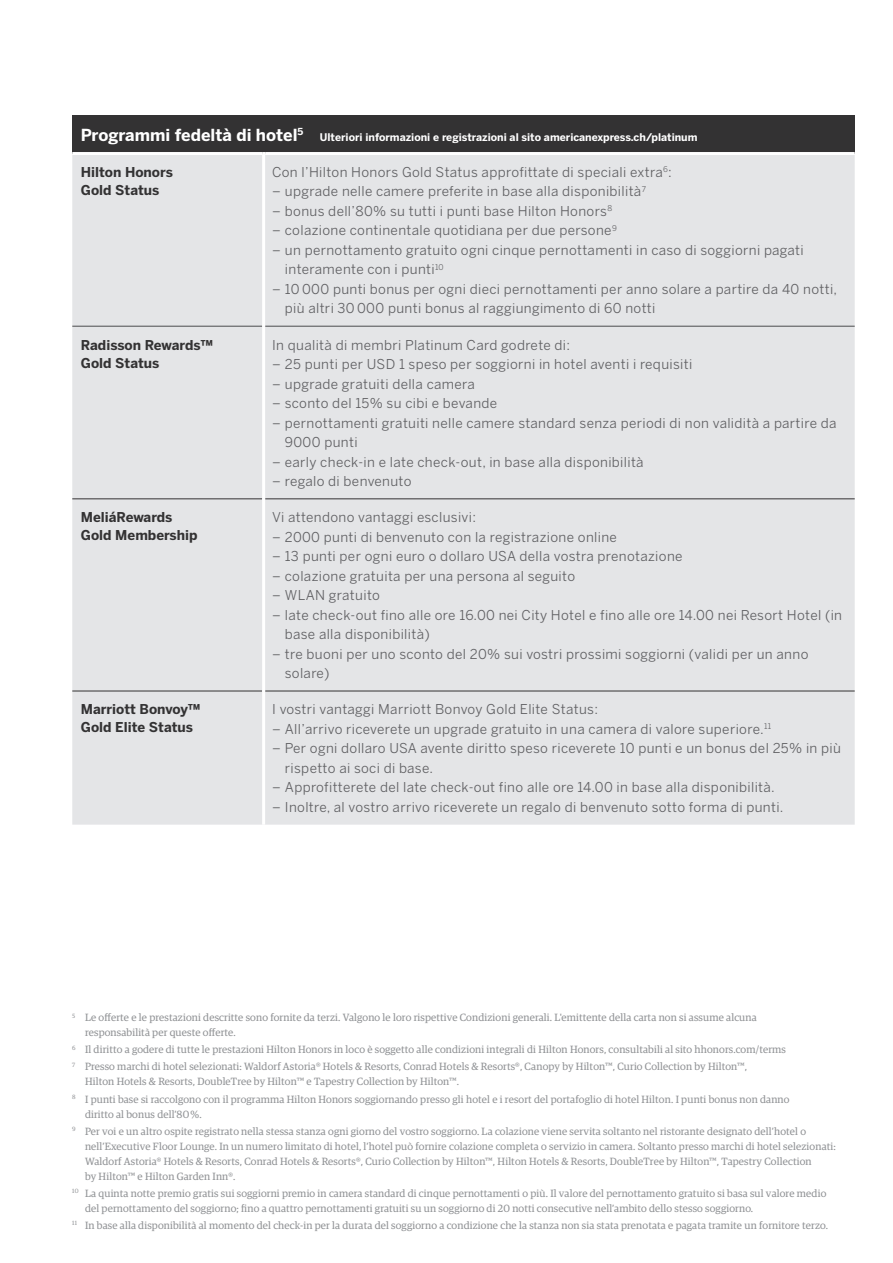
<style>
.page{position:relative;width:893px;height:1263px;background:#fff}
.page>*{position:absolute;margin:0;border:0;box-sizing:border-box;transform-origin:0 0}
.t1{font:700 16.5px "Benton Sans";color:#fff}
.t2{font:13.5px/19.5px "Benton Sans";letter-spacing:.025em;color:#5f5f62}
.t3{font:700 13.5px/18px "Benton Sans";color:#333233}
.t4{font:10.5px/15px "Guardian Egyp";letter-spacing:.015em;color:#8f9194}
.t5{font:700 10.5px "Benton Sans";color:#fff}
</style>
<div class="page">
<div style="left:72px;top:115px;width:783px;height:39px;background:#333233"></div>
<div style="left:72px;top:155px;width:190px;height:670px;background:#e4e5e7"></div>
<div style="left:265px;top:155px;width:590px;height:670px;background:#e4e5e7"></div>
<hr style="left:72px;top:152px;width:190px;height:3px;background:#fff">
<hr style="left:265px;top:152px;width:590px;height:3px;background:#fff">
<hr style="left:72px;top:326px;width:190px;height:1px;background:#4b4c4d">
<hr style="left:265px;top:326px;width:590px;height:1px;background:#4b4c4d">
<hr style="left:72px;top:498px;width:190px;height:1px;background:#333233">
<hr style="left:265px;top:498px;width:590px;height:1px;background:#333233">
<hr style="left:72px;top:691px;width:190px;height:1px;background:#333233">
<hr style="left:265px;top:691px;width:590px;height:1px;background:#333233">
<hr style="left:262px;top:152px;width:3px;height:174px;background:#fff">
<h1 class="t1" style="left:81px;top:125px;width:224px">Programmi fedeltà di hotel<sup>5</sup></h1>
<p class="t5" style="left:320px;top:131px;width:379px">Ulteriori informazioni e registrazioni al sito americanexpress.ch/platinum</p>
<p class="t3" style="left:81px;top:163px;width:94px">Hilton Honors<br>Gold Status</p>
<p class="t2" style="left:272px;top:162px;width:401px">Con l’Hilton Honors Gold Status approfittate di speciali extra<sup>6</sup>:</p>
<p class="t2" style="left:272px;top:182px;width:375px">– upgrade nelle camere preferite in base alla disponibilità<sup>7</sup></p>
<p class="t2" style="left:272px;top:201px;width:341px">– bonus dell’80% su tutti i punti base Hilton Honors<sup>8</sup></p>
<p class="t2" style="left:272px;top:221px;width:346px">– colazione continentale quotidiana per due persone<sup>9</sup></p>
<p class="t2" style="left:285px;top:240px;width:520px;text-indent:-13px">– un pernottamento gratuito ogni cinque pernottamenti in caso di soggiorni pagati interamente con i punti<sup>10</sup></p>
<p class="t2" style="left:285px;top:279px;width:554px;text-indent:-13px">– 10 000 punti bonus per ogni dieci pernottamenti per anno solare a partire da 40 notti, più altri 30 000 punti bonus al raggiungimento di 60 notti</p>
<p class="t3" style="left:81px;top:335px;width:134px">Radisson Rewards™<br>Gold Status</p>
<p class="t2" style="left:272px;top:335px;width:300px">In qualità di membri Platinum Card godrete di:</p>
<p class="t2" style="left:272px;top:354px;width:422px">– 25 punti per USD 1 speso per soggiorni in hotel aventi i requisiti</p>
<p class="t2" style="left:272px;top:374px;width:204px">– upgrade gratuiti della camera</p>
<p class="t2" style="left:272px;top:393px;width:227px">– sconto del 15% su cibi e bevande</p>
<p class="t2" style="left:285px;top:413px;width:553px;text-indent:-13px">– pernottamenti gratuiti nelle camere standard senza periodi di non validità a partire da<br>9000 punti</p>
<p class="t2" style="left:272px;top:452px;width:373px">– early check-in e late check-out, in base alla disponibilità</p>
<p class="t2" style="left:272px;top:471px;width:141px">– regalo di benvenuto</p>
<p class="t3" style="left:81px;top:508px;width:118px">MeliáRewards<br>Gold Membership</p>
<p class="t2" style="left:272px;top:507px;width:205px">Vi attendono vantaggi esclusivi:</p>
<p class="t2" style="left:272px;top:527px;width:346px">– 2000 punti di benvenuto con la registrazione online</p>
<p class="t2" style="left:272px;top:546px;width:412px">– 13 punti per ogni euro o dollaro USA della vostra prenotazione</p>
<p class="t2" style="left:272px;top:566px;width:304px">– colazione gratuita per una persona al seguito</p>
<p class="t2" style="left:272px;top:585px;width:109px">– WLAN gratuito</p>
<p class="t2" style="left:285px;top:605px;width:559px;text-indent:-13px">– late check-out fino alle ore 16.00 nei City Hotel e fino alle ore 14.00 nei Resort Hotel (in base alla disponibilità)</p>
<p class="t2" style="left:285px;top:644px;width:525px;text-indent:-13px">– tre buoni per uno sconto del 20% sui vostri prossimi soggiorni (validi per un anno solare)</p>
<p class="t3" style="left:81px;top:700px;width:121px">Marriott Bonvoy™<br>Gold Elite Status</p>
<p class="t2" style="left:272px;top:699px;width:327px">I vostri vantaggi Marriott Bonvoy Gold Elite Status:</p>
<p class="t2" style="left:272px;top:719px;width:500px">– All’arrivo riceverete un upgrade gratuito in una camera di valore superiore.<sup>11</sup></p>
<p class="t2" style="left:285px;top:738px;width:557px;text-indent:-13px">– Per ogni dollaro USA avente diritto speso riceverete 10 punti e un bonus del 25% in più rispetto ai soci di base.</p>
<p class="t2" style="left:272px;top:777px;width:504px">– Approfitterete del late check-out fino alle ore 14.00 in base alla disponibilità.</p>
<p class="t2" style="left:272px;top:797px;width:513px">– Inoltre, al vostro arrivo riceverete un regalo di benvenuto sotto forma di punti.</p>
<p class="t4" style="left:85px;top:1009px;width:673px;text-indent:-13px"><sup>5</sup> Le offerte e le prestazioni descritte sono fornite da terzi. Valgono le loro rispettive Condizioni generali. L'emittente della carta non si assume alcuna responsabilità per queste offerte.</p>
<p class="t4" style="left:72px;top:1040px;width:715px;line-height:17.1px"><sup>6</sup> Il diritto a godere di tutte le prestazioni Hilton Honors in loco è soggetto alle condizioni integrali di Hilton Honors, consultabili al sito hhonors.com/terms<br><sup>7</sup> Presso marchi di hotel selezionati: Waldorf Astoria® Hotels &amp; Resorts, Conrad Hotels &amp; Resorts®, Canopy by Hilton™, Curio Collection by Hilton™,</p>
<p class="t4" style="left:72px;top:1072px;width:719px;line-height:17.1px;text-indent:13px">Hilton Hotels &amp; Resorts, DoubleTree by Hilton™ e Tapestry Collection by Hilton™.<br><sup>8</sup> I punti base si raccolgono con il programma Hilton Honors soggiornando presso gli hotel e i resort del portafoglio di hotel Hilton. I punti bonus non danno</p>
<p class="t4" style="left:72px;top:1105px;width:735px;line-height:17.1px;text-indent:13px">diritto al bonus dell’80 %.<br><sup>9</sup> Per voi e un altro ospite registrato nella stessa stanza ogni giorno del vostro soggiorno. La colazione viene servita soltanto nel ristorante designato dell’hotel o</p>
<p class="t4" style="left:85px;top:1138px;width:752px">nell’Executive Floor Lounge. In un numero limitato di hotel, l’hotel può fornire colazione completa o servizio in camera. Soltanto presso marchi di hotel selezionati:<br>Waldorf Astoria® Hotels &amp; Resorts, Conrad Hotels &amp; Resorts®, Curio Collection by Hilton™, Hilton Hotels &amp; Resorts, DoubleTree by Hilton™, Tapestry Collection<br>by Hilton™ e Hilton Garden Inn®.</p>
<p class="t4" style="left:85px;top:1185px;width:743px;text-indent:-13px"><sup>10</sup> La quinta notte premio gratis sui soggiorni premio in camera standard di cinque pernottamenti o più. Il valore del pernottamento gratuito si basa sul valore medio del pernottamento del soggiorno; fino a quattro pernottamenti gratuiti su un soggiorno di 20 notti consecutive nell’ambito dello stesso soggiorno.</p>
<p class="t4" style="left:72px;top:1217px;width:757px"><sup>11</sup> In base alla disponibilità al momento del check-in per la durata del soggiorno a condizione che la stanza non sia stata prenotata e pagata tramite un fornitore terzo.</p>
</div>
